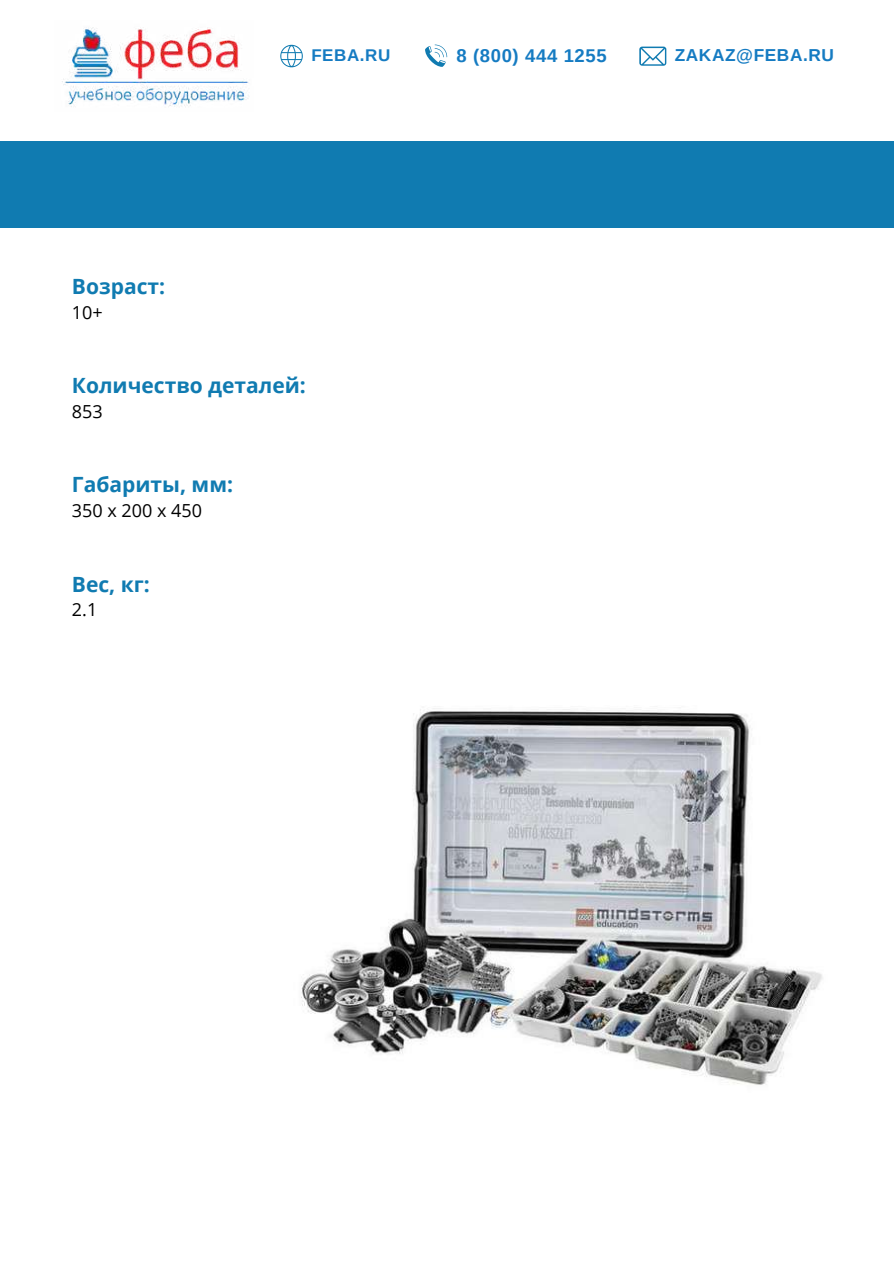
<style>
.page{position:relative;width:894px;height:1264px;background:#fff}
.page>*{position:absolute;margin:0;border:0;box-sizing:border-box;transform-origin:0 0}
.t1{font:700 21px "Open Sans";color:#107bb1}
.t2{font:700 18.45px "Arimo";letter-spacing:.035em;color:#157bc2}
.t3{font:18px "Open Sans";color:#000}
.t4{font:700 17.25px "Arimo";letter-spacing:.035em;color:#157bc2}
.t5{font:700 16.95px "Arimo";letter-spacing:.035em;color:#157bc2}
</style>
<div class="page">
<img style="left:62px;top:27px;width:187px;height:80px">
<div style="left:0;top:141px;width:893px;height:87px;background:#107bb1"></div>
<svg style="left:639px;top:47px;width:27px;height:19px"></svg>
<svg style="left:425px;top:45px;width:22px;height:22px"></svg>
<svg style="left:280px;top:45px;width:23px;height:22px"></svg>
<img style="left:301px;top:708px;width:522px;height:377px">
<p class="t1" style="left:72px;top:272px;width:95px">Возраст:</p>
<p class="t3" style="left:72px;top:300px;width:32px">10+</p>
<p class="t5" style="left:311px;top:44px;width:81px">FEBA.RU</p>
<p class="t2" style="left:456px;top:43px;width:152px">8 (800) 444 1255</p>
<p class="t4" style="left:674px;top:43px;width:161px">ZAKAZ@FEBA.RU</p>
<p class="t1" style="left:72px;top:371px;width:235px">Количество деталей:</p>
<p class="t3" style="left:72px;top:399px;width:32px">853</p>
<p class="t1" style="left:72px;top:470px;width:162px">Габариты, мм:</p>
<p class="t3" style="left:72px;top:498px;width:132px">350 х 200 х 450</p>
<p class="t1" style="left:72px;top:569px;width:79px">Вес, кг:</p>
<p class="t3" style="left:72px;top:597px;width:27px">2.1</p>
</div>
